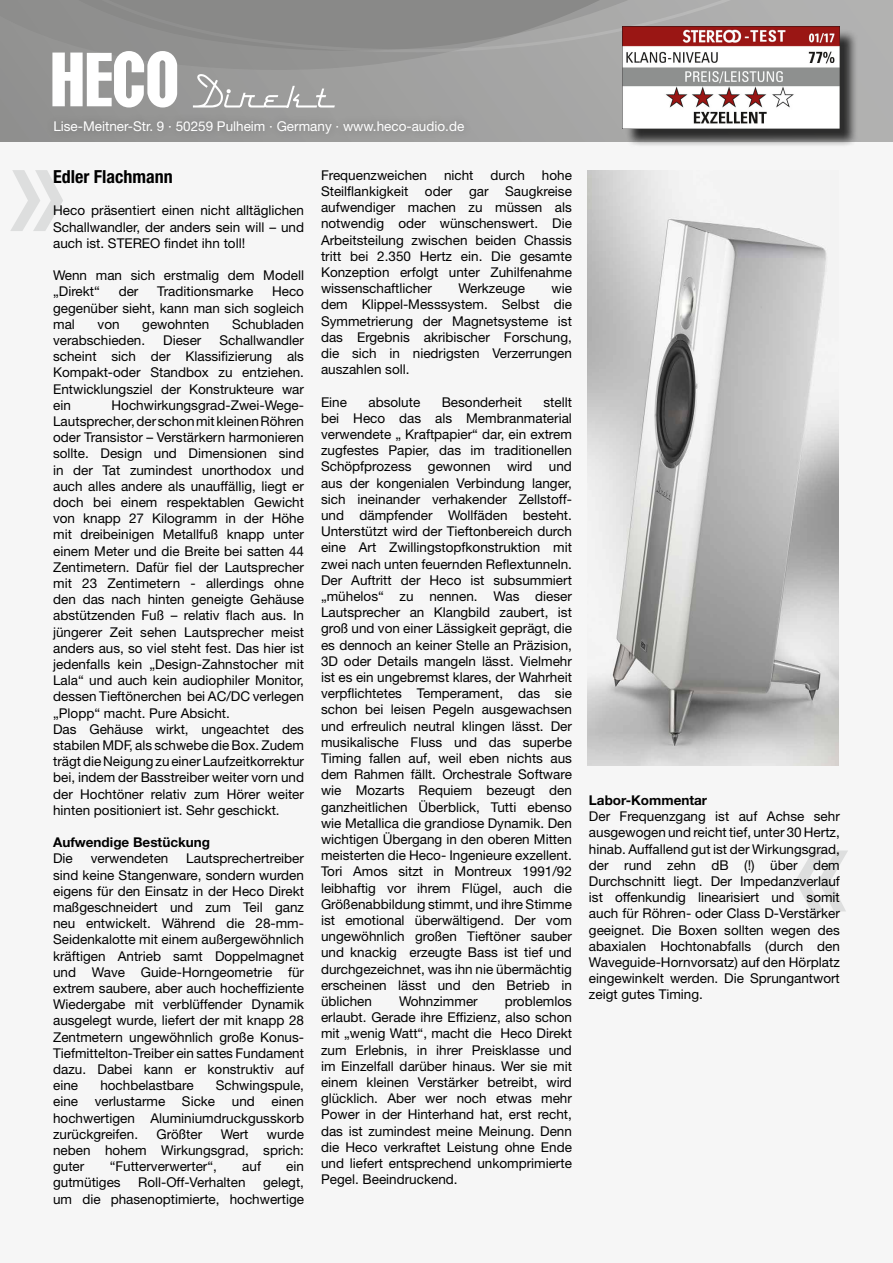
<style>
.page{position:relative;width:893px;height:1263px;background:#fff}
.page>*{position:absolute;margin:0;border:0;box-sizing:border-box;transform-origin:0 0}
.t1{font:700 condensed 18px "Helvetica Neue LT Std";color:#000}
.t2{font:13.5px/16.2px "Helvetica Neue LT Std";color:#000;text-align:justify}
.t3{font:13.5px "Helvetica Neue LT Std";color:#fff}
.t4{font:700 13.5px "Helvetica Neue LT Std";color:#000}
</style>
<div class="page">
<svg style="left:0;top:0;width:893px;height:142px;background:#9a9a99"></svg>
<div style="left:0;top:142px;width:893px;height:1121px;background:#f6f6f6"></div>
<div style="left:45px;top:112px;width:428px;height:30px;background:#969695"></div>
<svg style="left:52px;top:51px;width:125px;height:57px"></svg>
<svg style="left:193px;top:74px;width:142px;height:34px;background:#a9a9a8"></svg>
<svg style="left:10px;top:170px;width:53px;height:61px"></svg>
<svg style="left:795px;top:850px;width:53px;height:61px"></svg>
<img style="left:588px;top:170px;width:251px;height:595px">
<div style="left:625px;top:29px;width:233px;height:118px;background:#000;opacity:.75"></div>
<img style="left:623px;top:27px;width:216px;height:102px">
<p class="t3" style="left:53px;top:118px;width:412px">Lise-Meitner-Str. 9 · 50259 Pulheim · Germany · www.heco-audio.de</p>
<h1 class="t1" style="left:53px;top:166px;width:121px">Edler Flachmann</h1>
<p class="t2" style="left:53px;top:202px;width:252px">Heco präsentiert einen nicht alltäglichen Schallwandler, der anders sein will – und auch ist. STEREO findet ihn toll!</p>
<p class="t2" style="left:53px;top:267px;width:252px">Wenn man sich erstmalig dem Modell „Direkt“</p>
<p class="t2" style="left:321px;top:167px;width:252px;text-indent:221px">hohe Steilflankigkeit oder gar Saugkreise aufwendiger machen zu müssen als notwendig oder wünschenswert. Die Arbeitsteilung zwischen beiden Chassis tritt bei 2.350 Hertz ein. Die gesamte Konzeption erfolgt unter Zuhilfenahme wissenschaftlicher</p>
<p class="t2" style="left:321px;top:167px;width:107px">Frequenzweichen</p>
<p class="t2" style="left:444px;top:167px;width:31px">nicht</p>
<p class="t2" style="left:490px;top:167px;width:36px">durch</p>
<p class="t2" style="left:321px;top:280px;width:252px;text-indent:230px">wie dem Klippel-Messsystem. Selbst die Symmetrierung der Magnetsysteme ist das Ergebnis akribischer Forschung, die sich in niedrigsten Verzerrungen auszahlen soll.</p>
<p class="t2" style="left:321px;top:393px;width:28px">Eine</p>
<p class="t2" style="left:368px;top:393px;width:53px">absolute</p>
<p class="t2" style="left:442px;top:393px;width:82px">Besonderheit</p>
<p class="t2" style="left:458px;top:280px;width:68px">Werkzeuge</p>
<p class="t2" style="left:53px;top:283px;width:252px;text-indent:219px">Heco gegenüber sieht, kann man sich sogleich mal</p>
<p class="t2" style="left:119px;top:283px;width:21px">der</p>
<p class="t2" style="left:157px;top:283px;width:98px">Traditionsmarke</p>
<p class="t2" style="left:98px;top:316px;width:24px">von</p>
<p class="t2" style="left:142px;top:316px;width:69px">gewohnten</p>
<p class="t2" style="left:232px;top:316px;width:74px">Schubladen</p>
<p class="t2" style="left:53px;top:332px;width:94px">verabschieden.</p>
<p class="t2" style="left:163px;top:332px;width:40px">Dieser</p>
<p class="t2" style="left:53px;top:332px;width:252px;text-indent:166px">Schallwandler scheint sich der Klassifizierung als Kompakt-oder Standbox zu entziehen.<br>Entwicklungsziel der Konstrukteure war ein</p>
<p class="t2" style="left:321px;top:393px;width:252px;text-indent:222px">stellt bei Heco das als Membranmaterial verwendete „ Kraftpapier“ dar, ein extrem zugfestes Papier, das im traditionellen Schöpfprozess gewonnen wird und aus der kongenialen Verbindung langer, sich ineinander verhakender Zellstoff&shy;und dämpfender Wollfäden besteht.<br>Unterstützt wird der Tieftonbereich durch eine Art Zwillingstopfkonstruktion mit zwei nach unten feuernden Reflextunneln.<br>Der Auftritt der Heco ist subsummiert „mühelos“ zu nennen. Was dieser Lautsprecher an Klangbild zaubert, ist groß und von einer Lässigkeit geprägt, die es dennoch an keiner Stelle an Präzision, 3D oder Details mangeln lässt. Vielmehr ist es ein ungebremst klares, der Wahrheit verpflichtetes Temperament, das sie schon bei leisen Pegeln ausgewachsen und erfreulich neutral klingen lässt. Der musikalische Fluss und das superbe Timing fallen auf, weil eben nichts aus dem Rahmen fällt. Orchestrale Software wie Mozarts Requiem bezeugt den ganzheitlichen Überblick, Tutti ebenso wie Metallica die grandiose Dynamik. Den wichtigen Übergang in den oberen Mitten meisterten die Heco- Ingenieure exzellent.<br>Tori Amos sitzt in Montreux 1991/92 leibhaftig vor ihrem Flügel, auch die Größenabbildung stimmt, und ihre Stimme ist emotional überwältigend. Der vom ungewöhnlich großen Tieftöner sauber und knackig erzeugte Bass ist tief und durchgezeichnet, was ihn nie übermächtig erscheinen lässt und den Betrieb in üblichen</p>
<p class="t2" style="left:53px;top:397px;width:252px;text-align:left;text-indent:58px">Hochwirkungsgrad-Zwei-Wege-Lautsprecher, der schon mit kleinen Röhren oder Transistor – Verstärkern harmonieren sollte. Design und Dimensionen sind in der Tat zumindest unorthodox und auch alles andere als unauffällig, liegt er doch bei einem respektablen Gewicht von knapp 27 Kilogramm in der Höhe mit dreibeinigen Metallfuß knapp unter einem Meter und die Breite bei satten 44<br>Zentimetern. Dafür fiel der Lautsprecher mit 23 Zentimetern - allerdings ohne den das nach hinten geneigte Gehäuse abstützenden Fuß – relativ flach aus. In jüngerer Zeit sehen Lautsprecher meist anders aus, so viel steht fest. Das hier ist jedenfalls kein „Design-Zahnstocher mit Lala“ und auch kein audiophiler Monitor, dessen Tieftönerchen bei AC/DC verlegen „Plopp“ macht. Pure Absicht.<br>Das Gehäuse wirkt, ungeachtet des stabilen MDF, als schwebe die Box. Zudem trägt die Neigung zu einer Laufzeitkorrektur bei, indem der Basstreiber weiter vorn und der Hochtöner relativ zum Hörer weiter hinten positioniert ist. Sehr geschickt.</p>
<p class="t4" style="left:53px;top:834px;width:158px">Aufwendige Bestückung</p>
<p class="t2" style="left:53px;top:850px;width:21px">Die</p>
<p class="t2" style="left:91px;top:850px;width:79px">verwendeten</p>
<p class="t2" style="left:53px;top:850px;width:252px;text-indent:133px">Lautsprechertreiber sind keine Stangenware, sondern wurden eigens für den Einsatz in der Heco Direkt maßgeschneidert und zum Teil ganz neu entwickelt. Während die 28-mm-Seidenkalotte mit einem außergewöhnlich kräftigen Antrieb samt Doppelmagnet und Wave Guide-Horngeometrie für extrem saubere, aber auch hocheffiziente Wiedergabe mit verblüffender Dynamik ausgelegt wurde, liefert der mit knapp 28<br>Zentmetern ungewöhnlich große Konus-Tiefmittelton-Treiber ein sattes Fundament dazu. Dabei kann er konstruktiv auf eine</p>
<p class="t2" style="left:321px;top:993px;width:252px;text-indent:184px">problemlos erlaubt. Gerade ihre Effizienz, also schon mit „wenig Watt“, macht die Heco Direkt zum Erlebnis, in ihrer Preisklasse und im Einzelfall darüber hinaus. Wer sie mit einem kleinen Verstärker betreibt, wird glücklich. Aber wer noch etwas mehr Power in der Hinterhand hat, erst recht, das ist zumindest meine Meinung. Denn die Heco verkraftet Leistung ohne Ende und liefert entsprechend unkomprimierte Pegel. Beeindruckend.</p>
<p class="t2" style="left:399px;top:993px;width:80px">Wohnzimmer</p>
<p class="t2" style="left:53px;top:1077px;width:252px;text-indent:163px">Schwingspule, eine verlustarme Sicke und einen hochwertigen Aluminiumdruckgusskorb zurückgreifen.</p>
<p class="t2" style="left:100px;top:1077px;width:95px">hochbelastbare</p>
<p class="t2" style="left:157px;top:1126px;width:47px">Größter</p>
<p class="t2" style="left:221px;top:1126px;width:29px">Wert</p>
<p class="t2" style="left:53px;top:1126px;width:252px;text-indent:214px">wurde neben hohem Wirkungsgrad, sprich: guter</p>
<p class="t2" style="left:110px;top:1158px;width:109px">“Futterverwerter“,</p>
<p class="t2" style="left:242px;top:1158px;width:20px">auf</p>
<p class="t2" style="left:286px;top:1158px;width:19px">ein</p>
<p class="t2" style="left:53px;top:1174px;width:69px">gutmütiges</p>
<p class="t2" style="left:138px;top:1174px;width:109px">Roll-Off-Verhalten</p>
<p class="t2" style="left:53px;top:1174px;width:252px;text-align:right">gelegt,<br>um die phasenoptimierte, hochwertige</p>
<p class="t4" style="left:589px;top:792px;width:120px">Labor-Kommentar</p>
<p class="t2" style="left:589px;top:808px;width:252px">Der Frequenzgang ist auf Achse sehr ausgewogen und reicht tief, unter 30 Hertz, hinab. Auffallend gut ist der Wirkungsgrad, der rund zehn dB (!) über dem Durchschnitt liegt. Der Impedanzverlauf ist offenkundig linearisiert und somit auch für Röhren- oder Class D-Verstärker geeignet. Die Boxen sollten wegen des abaxialen Hochtonabfalls (durch den Waveguide-Hornvorsatz) auf den Hörplatz eingewinkelt werden. Die Sprungantwort zeigt gutes Timing.</p>
</div>
